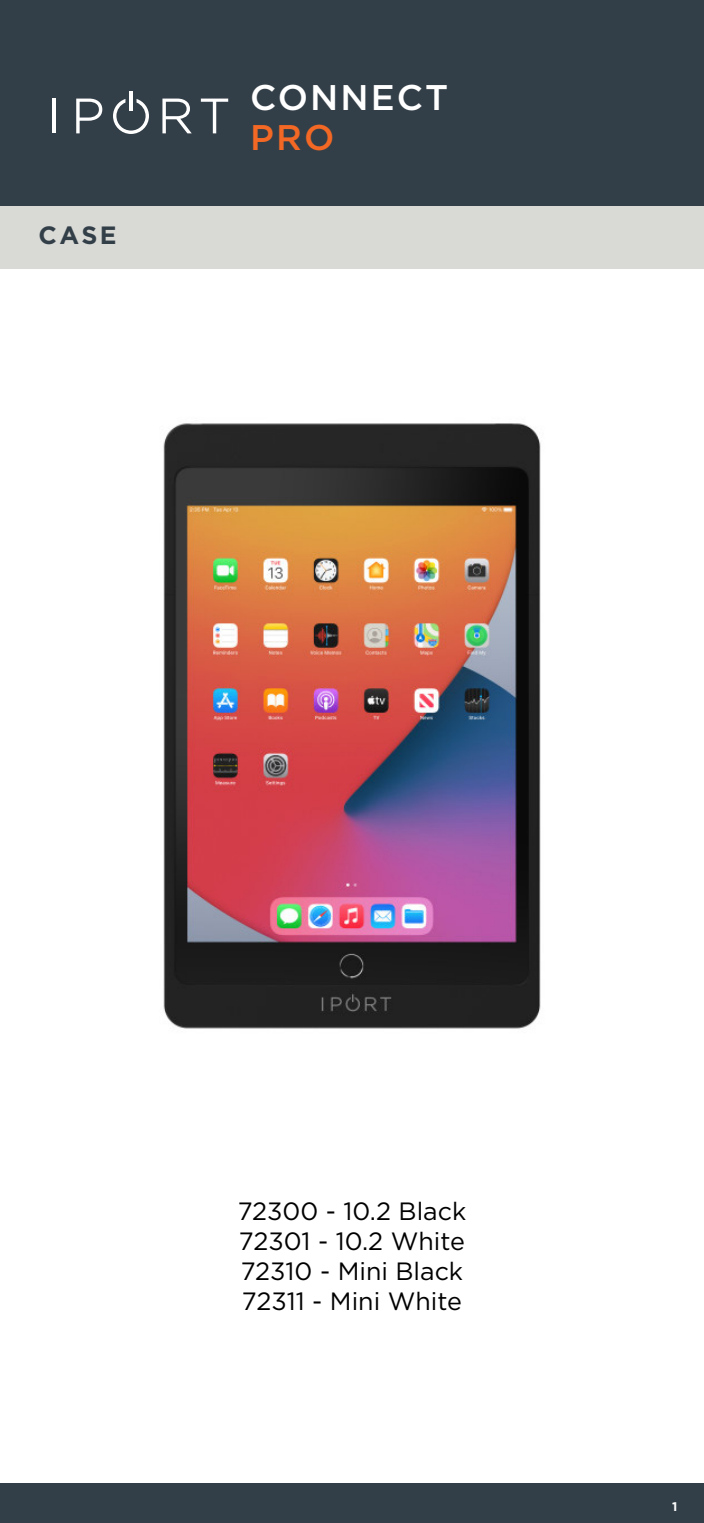
<style>
.page{position:relative;width:704px;height:1523px;background:#fff}
.page>*{position:absolute;margin:0;border:0;box-sizing:border-box;transform-origin:0 0}
.t1{font:500 35.62px "Gotham";letter-spacing:.055em;color:#fff}
.t2{font:500 35.62px "Gotham";color:#f36824}
.t3{font:25px "Gotham";color:#000}
.t4{font:700 25px "Gotham";color:#333f48}
.t5{font:700 12.5px "Gotham";color:#fff}
</style>
<div class="page">
<div style="left:0;top:0;width:703px;height:236px;background:#333f48"></div>
<div style="left:0;top:1483px;width:703px;height:39px;background:#333f48"></div>
<hr style="left:52px;top:99px;width:3px;height:34px;background:#fff">
<svg style="left:76px;top:99px;width:26px;height:34px"></svg>
<svg style="left:162px;top:99px;width:29px;height:34px"></svg>
<svg style="left:201px;top:99px;width:27px;height:34px"></svg>
<hr style="left:129px;top:91px;width:4px;height:20px;background:#fff">
<svg style="left:113px;top:99px;width:36px;height:35px"></svg>
<div style="left:0;top:206px;width:703px;height:62px;background:#d9d9d6"></div>
<img style="left:163px;top:423px;width:378px;height:606px">
<p class="t4" style="left:38px;top:221px;width:80px">CASE</p>
<h1 class="t1" style="left:250px;top:77px;width:199px">CONNECT</h1>
<h1 class="t2" style="left:250px;top:117px;width:85px">PRO</h1>
<p class="t3" style="left:237px;top:1197px;width:230px">72300 - 10.2 Black</p>
<p class="t3" style="left:239px;top:1227px;width:227px">72301 - 10.2 White</p>
<p class="t3" style="left:240px;top:1257px;width:224px">72310 - Mini Black</p>
<p class="t3" style="left:242px;top:1287px;width:221px">72311 - Mini White</p>
<p class="t5" style="left:671px;top:1498px;width:7px">1</p>
</div>
